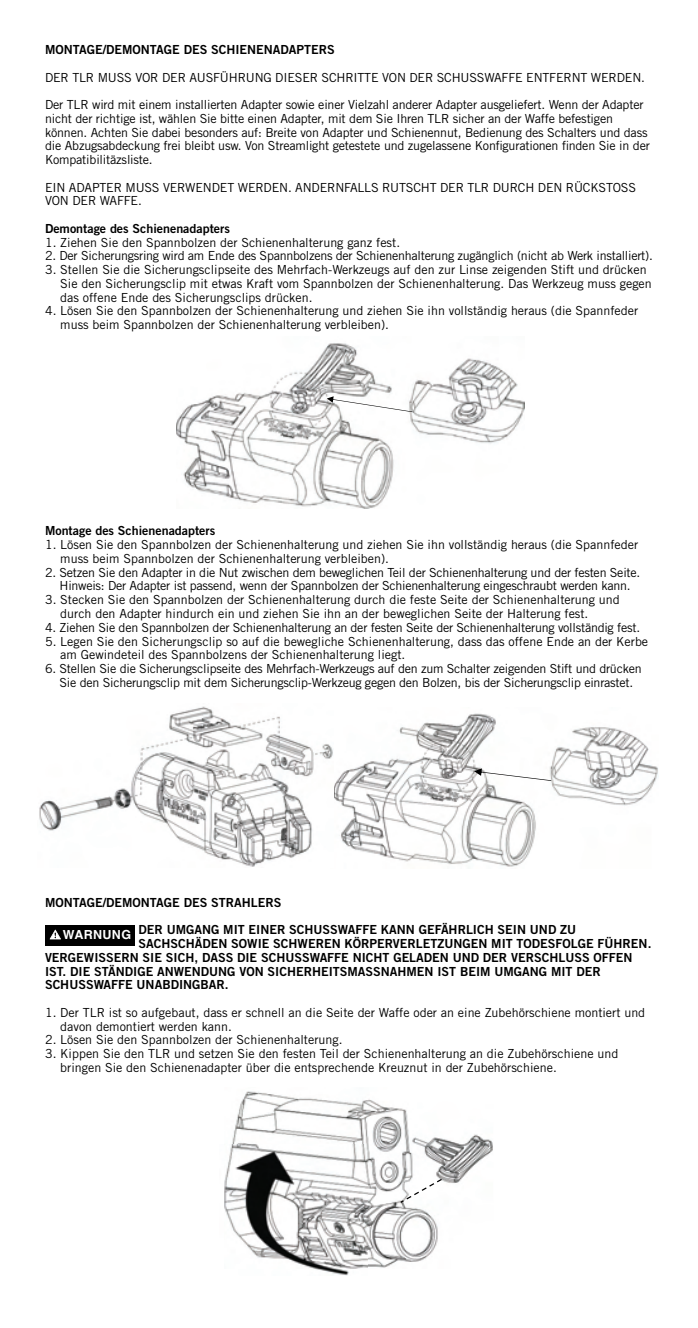
<style>
.page{position:relative;width:698px;height:1328px;background:#fff}
.page>*{position:absolute;margin:0;border:0;box-sizing:border-box;transform-origin:0 0}
.WARNING_BODY{font:12.5px/13.8px "Trade Gothic LT Std";color:#000}
.WARNING_BODY-2{font:12.5px/13.8px "Trade Gothic LT Std";letter-spacing:-.02em;color:#000;text-align:center}
.WARNING_BODY-3{font:12.5px "Trade Gothic LT Std Bd 2";color:#000}
.t1{font:700 12.5px "Helvetica";letter-spacing:.03em;color:#fff}
</style>
<div class="page">
<div style="left:45px;top:924px;width:90px;height:21px;background:#000"></div>
<svg style="left:50px;top:929px;width:11px;height:10px"></svg>
<img style="left:177px;top:343px;width:347px;height:165px">
<svg style="left:327px;top:396px;width:85px;height:16px"></svg>
<img style="left:334px;top:713px;width:324px;height:154px">
<svg style="left:474px;top:768px;width:77px;height:13px"></svg>
<img style="left:39px;top:706px;width:294px;height:161px">
<img style="left:232px;top:1091px;width:261px;height:177px">
<svg style="left:399px;top:1177px;width:44px;height:27px"></svg>
<img style="left:312px;top:1268px;width:48px;height:7px">
<img style="left:224px;top:1144px;width:144px;height:124px">
<p class="WARNING_BODY-3" style="left:45px;top:42px;width:291px">MONTAGE/DEMONTAGE DES SCHIENENADAPTERS</p>
<p class="WARNING_BODY" style="left:45px;top:70px;width:601px">DER TLR MUSS VOR DER AUSFÜHRUNG DIESER SCHRITTE VON DER SCHUSSWAFFE ENTFERNT WERDEN.</p>
<p class="WARNING_BODY" style="left:45px;top:98px;width:606px">Der TLR wird mit einem installierten Adapter sowie einer Vielzahl anderer Adapter ausgeliefert. Wenn der Adapter nicht der richtige ist, wählen Sie bitte einen Adapter, mit dem Sie Ihren TLR sicher an der Waffe befestigen können. Achten Sie dabei besonders auf: Breite von Adapter und Schienennut, Bedienung des Schalters und dass die Abzugsabdeckung frei bleibt usw. Von Streamlight getestete und zugelassene Konfigurationen finden Sie in der Kompatibilitäzsliste.</p>
<p class="WARNING_BODY" style="left:45px;top:180px;width:592px">EIN ADAPTER MUSS VERWENDET WERDEN. ANDERNFALLS RUTSCHT DER TLR DURCH DEN RÜCKSTOSS<br>VON DER WAFFE.</p>
<p class="WARNING_BODY-3" style="left:45px;top:221px;width:186px">Demontage des Schienenadapters</p>
<p class="WARNING_BODY" style="left:45px;top:235px;width:356px">1. Ziehen Sie den Spannbolzen der Schienenhalterung ganz fest.</p>
<p class="WARNING_BODY-2" style="left:45px;top:249px;width:609px">2. Der Sicherungsring wird am Ende des Spannbolzens der Schienenhalterung zugänglich (nicht ab Werk installiert).</p>
<p class="WARNING_BODY" style="left:60px;top:263px;width:593px;text-indent:-15px">3. Stellen Sie die Sicherungsclipseite des Mehrfach-Werkzeugs auf den zur Linse zeigenden Stift und drücken<br>Sie den Sicherungsclip mit etwas Kraft vom Spannbolzen der Schienenhalterung. Das Werkzeug muss gegen das offene Ende des Sicherungsclips drücken.</p>
<p class="WARNING_BODY" style="left:60px;top:304px;width:579px;text-indent:-15px">4. Lösen Sie den Spannbolzen der Schienenhalterung und ziehen Sie ihn vollständig heraus (die Spannfeder muss beim Spannbolzen der Schienenhalterung verbleiben).</p>
<p class="WARNING_BODY-3" style="left:45px;top:523px;width:172px">Montage des Schienenadapters</p>
<p class="WARNING_BODY" style="left:60px;top:538px;width:579px;text-indent:-15px">1. Lösen Sie den Spannbolzen der Schienenhalterung und ziehen Sie ihn vollständig heraus (die Spannfeder muss beim Spannbolzen der Schienenhalterung verbleiben).</p>
<p class="WARNING_BODY-2" style="left:45px;top:565px;width:596px">2. Setzen Sie den Adapter in die Nut zwischen dem beweglichen Teil der Schienenhalterung und der festen Seite.<br>Hinweis: Der Adapter ist passend, wenn der Spannbolzen der Schienenhalterung eingeschraubt werden kann.</p>
<p class="WARNING_BODY" style="left:60px;top:593px;width:561px;text-indent:-15px">3. Stecken Sie den Spannbolzen der Schienenhalterung durch die feste Seite der Schienenhalterung und durch den Adapter hindurch ein und ziehen Sie ihn an der beweglichen Seite der Halterung fest.</p>
<p class="WARNING_BODY-2" style="left:45px;top:620px;width:596px">4. Ziehen Sie den Spannbolzen der Schienenhalterung an der festen Seite der Schienenhalterung vollständig fest.</p>
<p class="WARNING_BODY" style="left:60px;top:634px;width:589px;text-indent:-15px">5. Legen Sie den Sicherungsclip so auf die bewegliche Schienenhalterung, dass das offene Ende an der Kerbe am Gewindeteil des Spannbolzens der Schienenhalterung liegt.</p>
<p class="WARNING_BODY-2" style="left:45px;top:661px;width:598px">6. Stellen Sie die Sicherungsclipseite des Mehrfach-Werkzeugs auf den zum Schalter zeigenden Stift und drücken<br>Sie den Sicherungsclip mit dem Sicherungsclip-Werkzeug gegen den Bolzen, bis der Sicherungsclip einrastet.</p>
<p class="WARNING_BODY-3" style="left:45px;top:894px;width:238px">MONTAGE/DEMONTAGE DES STRAHLERS</p>
<p class="WARNING_BODY-3" style="left:138px;top:922px;width:439px">DER UMGANG MIT EINER SCHUSSWAFFE KANN GEFÄHRLICH SEIN UND ZU</p>
<p class="WARNING_BODY-3" style="left:138px;top:936px;width:514px">SACHSCHÄDEN SOWIE SCHWEREN KÖRPERVERLETZUNGEN MIT TODESFOLGE FÜHREN.</p>
<p class="WARNING_BODY-3" style="left:45px;top:949px;width:588px">VERGEWISSERN SIE SICH, DASS DIE SCHUSSWAFFE NICHT GELADEN UND DER VERSCHLUSS OFFEN</p>
<p class="WARNING_BODY-3" style="left:45px;top:963px;width:557px">IST. DIE STÄNDIGE ANWENDUNG VON SICHERHEITSMASSNAHMEN IST BEIM UMGANG MIT DER</p>
<p class="WARNING_BODY-3" style="left:45px;top:977px;width:185px">SCHUSSWAFFE UNABDINGBAR.</p>
<p class="WARNING_BODY" style="left:60px;top:1005px;width:586px;text-indent:-15px">1. Der TLR ist so aufgebaut, dass er schnell an die Seite der Waffe oder an eine Zubehörschiene montiert und davon demontiert werden kann.</p>
<p class="WARNING_BODY" style="left:45px;top:1033px;width:299px">2. Lösen Sie den Spannbolzen der Schienenhalterung.</p>
<p class="WARNING_BODY" style="left:60px;top:1046px;width:559px;text-indent:-15px">3. Kippen Sie den TLR und setzen Sie den festen Teil der Schienenhalterung an die Zubehörschiene und bringen Sie den Schienenadapter über die entsprechende Kreuznut in der Zubehörschiene.</p>
<p class="t1" style="left:63px;top:927px;width:70px">WARNUNG</p>
</div>
